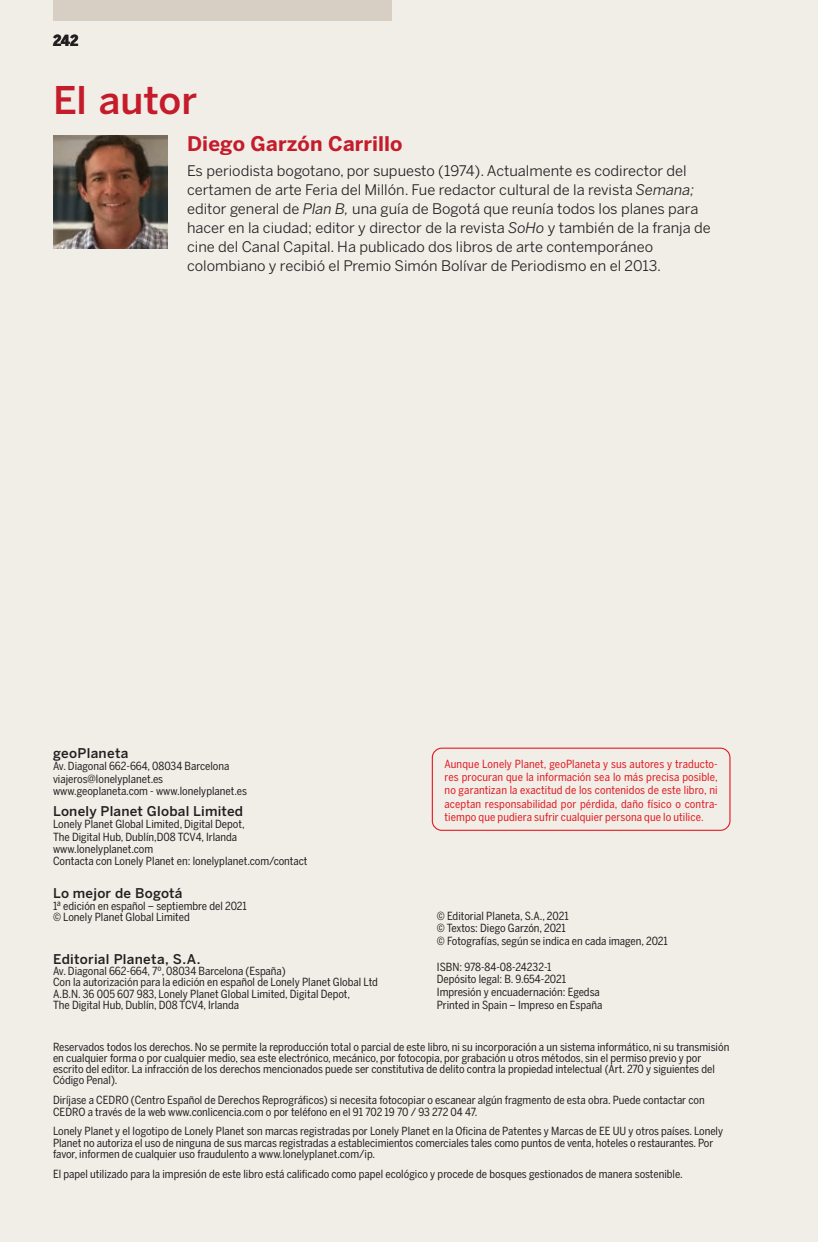
<style>
.page{position:relative;width:818px;height:1242px;background:#fff}
.page>*{position:absolute;margin:0;border:0;box-sizing:border-box;transform-origin:0 0}
.t1{font:500 37.8px "LP Benton Sans";color:#c51c2b}
.t2{font:700 20.03px "LP Benton Sans";letter-spacing:.005em;color:#c51c2b}
.t3{font:15.08px "LP Benton Sans Cond Bl";color:#231f20}
.t4{font:14.4px/18.9px "LP Benton Sans";color:#231f20}
.t5{font:500 13.28px "LP Benton Sans";letter-spacing:.015em;color:#231f20}
.t6{font:11.03px/11.2px "LP Benton Sans Cond";color:#231f20}
.t7{font:11.03px/13.3px "LP Benton Sans Cond";letter-spacing:.01em;color:#e21a21;text-align:justify}
.s1{font-style:italic}
</style>
<div class="page">
<div style="left:0;top:0;width:817px;height:1241px;background:#f1eee8"></div>
<div style="left:53px;top:0;width:338px;height:21px;background:#d7cfc4"></div>
<img style="left:53px;top:135px;width:115px;height:114px">
<div style="left:431px;top:747px;width:299px;height:83px;border:1px solid #e21a21;border-radius:10px"></div>
<h3 class="t3" style="left:53px;top:35px;width:27px">242</h3>
<h1 class="t1" style="left:53px;top:86px;width:145px">El autor</h1>
<h2 class="t2" style="left:187px;top:136px;width:217px">Diego Garzón Carrillo</h2>
<p class="t4" style="left:187px;top:163px;width:525px">Es periodista bogotano, por supuesto (1974). Actualmente es codirector del certamen de arte Feria del Millón. Fue redactor cultural de la revista <span class="s1">Semana; </span>editor general de <span class="s1">Plan B,</span> una guía de Bogotá que reunía todos los planes para hacer en la ciudad; editor y director de la revista <span class="s1">SoHo</span> y también de la franja de cine del Canal Capital. Ha publicado dos libros de arte contemporáneo colombiano y recibió el Premio Simón Bolívar de Periodismo en el 2013.</p>
<p class="t5" style="left:53px;top:748px;width:77px">geoPlaneta</p>
<p class="t6" style="left:53px;top:761px;width:195px;line-height:12.2px">Av. Diagonal 662-664, 08034 Barcelona viajeros@lonelyplanet.es www.geoplaneta.com - www.lonelyplanet.es</p>
<p class="t5" style="left:53px;top:806px;width:191px">Lonely Planet Global Limited</p>
<p class="t6" style="left:53px;top:819px;width:256px;line-height:12.2px">Lonely Planet Global Limited, Digital Depot,<br>The Digital Hub, Dublín,D08 TCV4, Irlanda www.lonelyplanet.com<br>Contacta con Lonely Planet en: lonelyplanet.com/contact</p>
<p class="t5" style="left:53px;top:888px;width:131px">Lo mejor de Bogotá</p>
<p class="t6" style="left:53px;top:901px;width:195px">1ª edición en español – septiembre del 2021 © Lonely Planet Global Limited</p>
<p class="t5" style="left:53px;top:954px;width:149px">Editorial Planeta, S.A.</p>
<p class="t6" style="left:53px;top:966px;width:326px">Av. Diagonal 662-664, 7º, 08034 Barcelona (España)<br>Con la autorización para la edición en español de Lonely Planet Global Ltd A.B.N. 36 005 607 983, Lonely Planet Global Limited, Digital Depot,<br>The Digital Hub, Dublín, D08 TCV4, Irlanda</p>
<p class="t6" style="left:53px;top:1042px;width:677px">Reservados todos los derechos. No se permite la reproducción total o parcial de este libro, ni su incorporación a un sistema informático, ni su transmisión en cualquier forma o por cualquier medio, sea este electrónico, mecánico, por fotocopia, por grabación u otros métodos, sin el permiso previo y por escrito del editor. La infracción de los derechos mencionados puede ser constitutiva de delito contra la propiedad intelectual (Art. 270 y siguientes del Código Penal).</p>
<p class="t6" style="left:53px;top:1095px;width:653px">Diríjase a CEDRO (Centro Español de Derechos Reprográficos) si necesita fotocopiar o escanear algún fragmento de esta obra. Puede contactar con<br>CEDRO a través de la web www.conlicencia.com o por teléfono en el 91 702 19 70 / 93 272 04 47.</p>
<p class="t6" style="left:53px;top:1126px;width:671px">Lonely Planet y el logotipo de Lonely Planet son marcas registradas por Lonely Planet en la Oficina de Patentes y Marcas de EE UU y otros países. Lonely<br>Planet no autoriza el uso de ninguna de sus marcas registradas a establecimientos comerciales tales como puntos de venta, hoteles o restaurantes. Por favor, informen de cualquier uso fraudulento a www.lonelyplanet.com/ip.</p>
<p class="t6" style="left:53px;top:1169px;width:631px">El papel utilizado para la impresión de este libro está calificado como papel ecológico y procede de bosques gestionados de manera sostenible.</p>
<p class="t7" style="left:444px;top:758px;width:274px">Aunque Lonely Planet, geoPlaneta y sus autores y traducto&shy;res procuran que la información sea lo más precisa posible, no garantizan la exactitud de los contenidos de este libro, ni aceptan responsabilidad por pérdida, daño físico o contra&shy;tiempo que pudiera sufrir cualquier persona que lo utilice.</p>
<p class="t6" style="left:436px;top:910px;width:232px;line-height:12.8px">© Editorial Planeta, S.A., 2021<br>© Textos: Diego Garzón, 2021<br>© Fotografías, según se indica en cada imagen, 2021</p>
<p class="t6" style="left:436px;top:961px;width:167px;line-height:12.8px">ISBN: 978-84-08-24232-1<br>Depósito legal: B. 9.654-2021<br>Impresión y encuadernación: Egedsa<br>Printed in Spain – Impreso en España</p>
</div>
